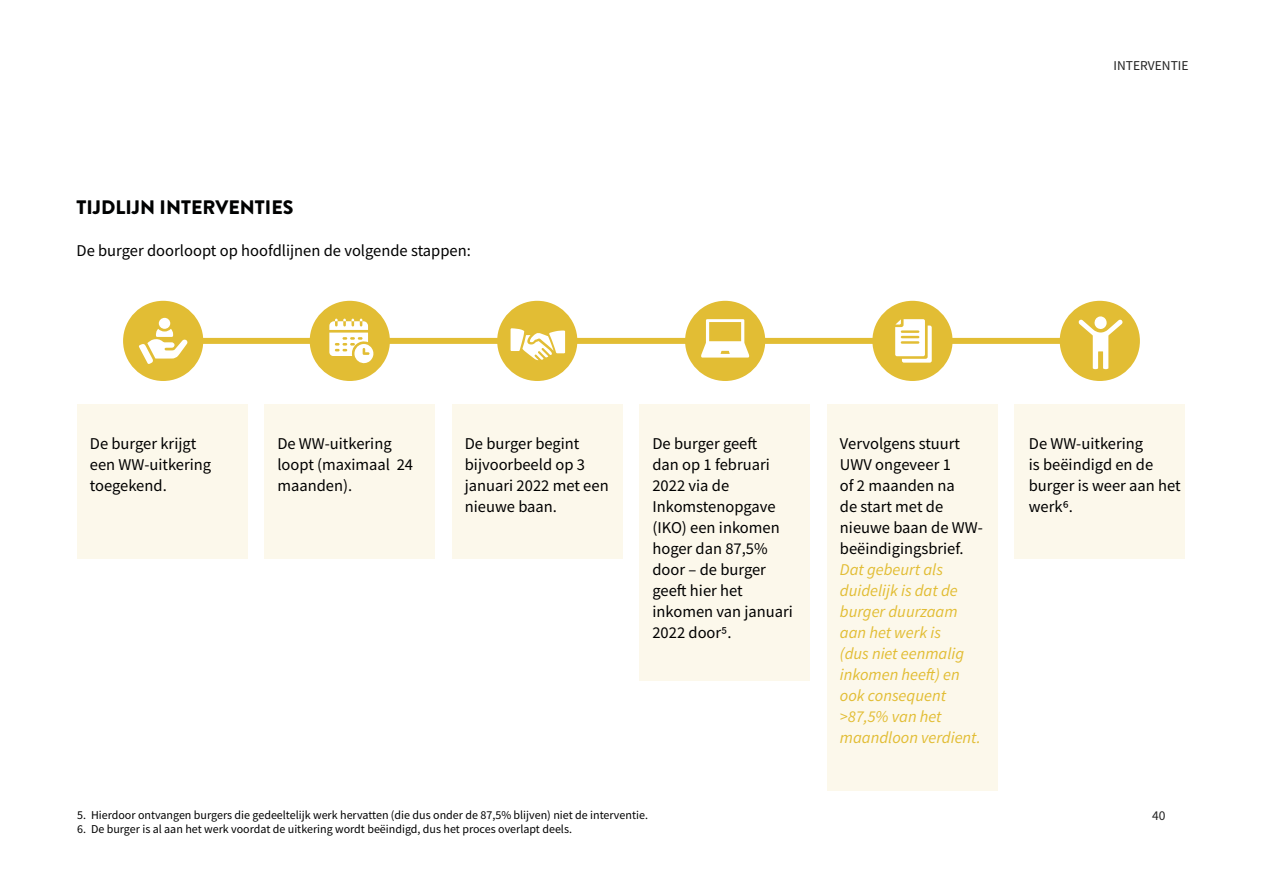
<style>
.page{position:relative;width:1263px;height:893px;background:#fff}
.page>*{position:absolute;margin:0;border:0;box-sizing:border-box;transform-origin:0 0}
.t1{font:900 19.5px "Brandon Grotesque";color:#010202}
.t2{font:16.5px/21px "Source Sans Pro";color:#000}
.t3{font:italic 16.5px/21px "Source Sans Pro";color:#e2bd34}
.t4{font:13.5px "Source Sans Pro";color:#212121}
.t5{font:12px "Source Sans Pro";color:#000}
</style>
<div class="page">
<div style="left:77px;top:405px;width:170px;height:154px;background:#fcf8eb"></div>
<div style="left:1015px;top:405px;width:170px;height:154px;background:#fcf8eb"></div>
<div style="left:827px;top:405px;width:170px;height:386px;background:#fcf8eb"></div>
<div style="left:640px;top:405px;width:170px;height:276px;background:#fcf8eb"></div>
<div style="left:452px;top:405px;width:170px;height:154px;background:#fcf8eb"></div>
<div style="left:265px;top:405px;width:170px;height:154px;background:#fcf8eb"></div>
<div style="left:123px;top:301px;width:80px;height:80px;background:#e2bd34;border-radius:50%"></div>
<div style="left:310px;top:301px;width:80px;height:80px;background:#e2bd34;border-radius:50%"></div>
<div style="left:497px;top:301px;width:80px;height:80px;background:#e2bd34;border-radius:50%"></div>
<div style="left:685px;top:301px;width:80px;height:80px;background:#e2bd34;border-radius:50%"></div>
<div style="left:872px;top:301px;width:80px;height:80px;background:#e2bd34;border-radius:50%"></div>
<div style="left:1060px;top:301px;width:80px;height:80px;background:#e2bd34;border-radius:50%"></div>
<div style="left:162px;top:338px;width:938px;height:6px;background:#e2bd34"></div>
<svg style="left:329px;top:319px;width:44px;height:45px"></svg>
<svg style="left:510px;top:328px;width:55px;height:32px"></svg>
<svg style="left:895px;top:319px;width:37px;height:44px"></svg>
<svg style="left:701px;top:319px;width:48px;height:39px"></svg>
<svg style="left:139px;top:329px;width:49px;height:35px"></svg>
<div style="left:159px;top:318px;width:11px;height:11px;background:#fff;border-radius:50%"></div>
<svg style="left:1078px;top:316px;width:44px;height:53px"></svg>
<p class="t1" style="left:77px;top:193px;width:218px">TIJDLIJN INTERVENTIES</p>
<p class="t2" style="left:77px;top:239px;width:396px">De burger doorloopt op hoofdlijnen de volgende stappen:</p>
<p class="t4" style="left:1113px;top:57px;width:12px">Interventie</p>
<p class="t2" style="left:90px;top:433px;width:123px">De burger krijgt een WW-uitkering toegekend.</p>
<p class="t2" style="left:277px;top:433px;width:137px">De WW-uitkering loopt (maximaal 24 maanden).</p>
<p class="t2" style="left:465px;top:433px;width:145px">De burger begint bijvoorbeeld op 3 januari 2022 met een nieuwe baan.</p>
<p class="t2" style="left:652px;top:433px;width:142px">De burger geeft<br>dan op 1 februari<br>2022 via de<br>Inkomstenopgave (IKO) een inkomen hoger dan 87,5% door – de burger geeft hier het inkomen van januari<br>2022 door5.</p>
<p class="t2" style="left:840px;top:433px;width:144px">Vervolgens stuurt<br>UWV ongeveer 1<br>of 2 maanden na<br>de start met de nieuwe baan de WW&shy;beëindigingsbrief.</p>
<p class="t3" style="left:840px;top:559px;width:142px">Dat gebeurt als duidelijk is dat de burger duurzaam aan het werk is<br>(dus niet eenmalig inkomen heeft) en ook consequent &gt;87,5% van het maandloon verdient.</p>
<p class="t5" style="left:77px;top:807px;width:572px">5. Hierdoor ontvangen burgers die gedeeltelijk werk hervatten (die dus onder de 87,5% blijven) niet de interventie.</p>
<p class="t5" style="left:77px;top:822px;width:496px">6. De burger is al aan het werk voordat de uitkering wordt beëindigd, dus het proces overlapt deels.</p>
<p class="t2" style="left:1029px;top:433px;width:153px">De WW-uitkering<br>is beëindigd en de burger is weer aan het werk6.</p>
<p class="t4" style="left:1152px;top:807px;width:15px">40</p>
</div>
